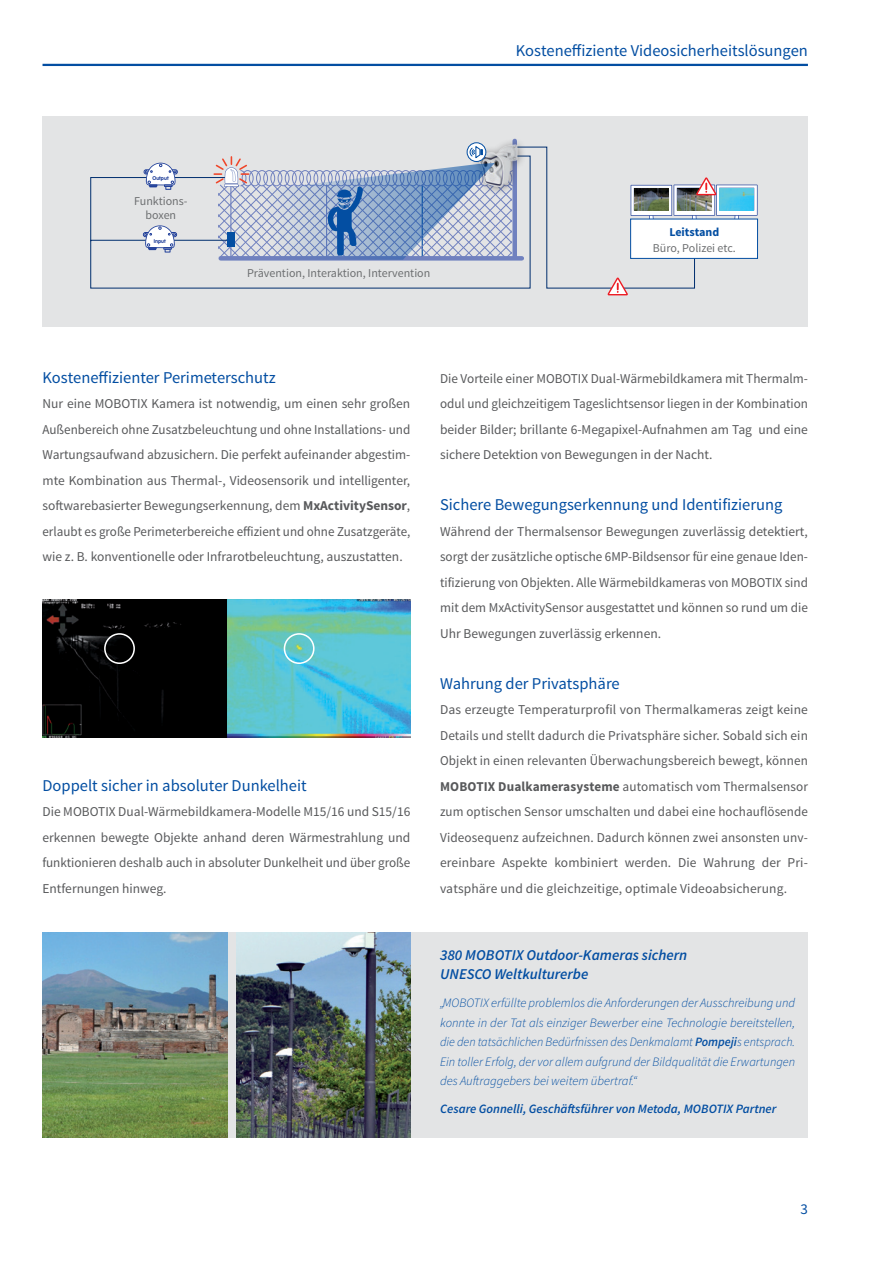
<style>
.page{position:relative;width:893px;height:1263px;background:#fff}
.page>*{position:absolute;margin:0;border:0;box-sizing:border-box;transform-origin:0 0}
.t1{font:16.5px "Source Sans Pro";color:#034ea2}
.t2{font:italic 600 15px/19.5px "Source Sans Pro";color:#034ea2}
.t3{font:15px "Source Sans Pro";color:#034ea2}
.t4{font:13.5px/25.5px "Source Sans Pro";color:#58595b;text-align:justify}
.t5{font:italic 300 12.75px/19.5px "Source Sans Pro";color:#034ea2;text-align:justify}
.t6{font:italic 600 12.75px "Source Sans Pro";color:#034ea2}
.t7{font:12px/13.5px "Source Sans Pro";color:#6d6f71;text-align:center}
.t8{font:700 12px "Source Sans Pro";color:#034ea2}
.t9{font:700 5.4px "VAG Rounded LT Pro";color:#21409a}
.s1{font-weight:700}
.s2{font-weight:600}
</style>
<div class="page">
<hr style="left:43px;top:64px;width:765px;height:2px;background:#034ea2">
<img style="left:43px;top:600px;width:367px;height:138px">
<div style="left:284px;top:633px;width:31px;height:31px;border:2px solid #fff;border-radius:50%"></div>
<div style="left:104px;top:633px;width:31px;height:31px;border:2px solid #fff;border-radius:50%"></div>
<div style="left:43px;top:116px;width:765px;height:210px;background:#e3e4e5"></div>
<div style="left:470px;top:138px;width:57px;height:58px;background:#231f20;opacity:.5"></div>
<img style="left:482px;top:143px;width:36px;height:2px">
<div style="left:467px;top:142px;width:19px;height:20px;border:1px solid #034ea2;border-radius:50%"></div>
<svg style="left:90px;top:145px;width:668px;height:150px"></svg>
<div style="left:43px;top:932px;width:765px;height:205px;background:#e3e4e5"></div>
<img style="left:43px;top:932px;width:184px;height:205px">
<img style="left:237px;top:932px;width:173px;height:205px">
<p class="t1" style="left:516px;top:40px;width:293px">Kosteneffiziente Videosicherheitslösungen</p>
<p class="t9" style="left:152px;top:175px;width:18px">Output</p>
<p class="t7" style="left:134px;top:195px;width:55px">Funktions&shy;boxen</p>
<p class="t9" style="left:154px;top:238px;width:13px">Input</p>
<p class="t7" style="left:247px;top:266px;width:185px">Prävention, Interaktion, Intervention</p>
<p class="t8" style="left:669px;top:224px;width:52px">Leitstand</p>
<p class="t7" style="left:653px;top:242px;width:84px">Büro, Polizei etc.</p>
<p class="t1" style="left:43px;top:367px;width:235px">Kosteneffizienter Perimeterschutz</p>
<p class="t4" style="left:43px;top:391px;width:369px">Nur eine MOBOTIX Kamera ist notwendig, um einen sehr großen Außenbereich ohne Zusatzbeleuchtung und ohne Installations- und Wartungsaufwand abzusichern. Die perfekt aufeinander abgestim&shy;mte Kombination aus Thermal-, Videosensorik und intelligenter, softwarebasierter Bewegungserkennung, dem <span class="s1">MxActivitySensor</span>, erlaubt es große Perimeterbereiche effizient und ohne Zusatzgeräte, wie z. B. konventionelle oder Infrarotbeleuchtung, auszustatten.</p>
<p class="t1" style="left:43px;top:775px;width:266px">Doppelt sicher in absoluter Dunkelheit</p>
<p class="t4" style="left:43px;top:799px;width:369px">Die MOBOTIX Dual-Wärmebildkamera-Modelle M15/16 und S15/16 erkennen bewegte Objekte anhand deren Wärmestrahlung und funktionieren deshalb auch in absoluter Dunkelheit und über große Entfernungen hinweg.</p>
<p class="t4" style="left:440px;top:366px;width:369px">Die Vorteile einer MOBOTIX Dual-Wärmebildkamera mit Thermalm&shy;odul und gleichzeitigem Tageslichtsensor liegen in der Kombination beider Bilder; brillante 6-Megapixel-Aufnahmen am Tag und eine sichere Detektion von Bewegungen in der Nacht.</p>
<p class="t1" style="left:440px;top:494px;width:344px">Sichere Bewegungserkennung und Identifizierung</p>
<p class="t4" style="left:440px;top:519px;width:369px">Während der Thermalsensor Bewegungen zuverlässig detektiert, sorgt der zusätzliche optische 6MP-Bildsensor für eine genaue Iden&shy;tifizierung von Objekten. Alle Wärmebildkameras von MOBOTIX sind mit dem MxActivitySensor ausgestattet und können so rund um die Uhr Bewegungen zuverlässig erkennen.</p>
<p class="t1" style="left:440px;top:673px;width:181px">Wahrung der Privatsphäre</p>
<p class="t4" style="left:440px;top:697px;width:369px">Das erzeugte Temperaturprofil von Thermalkameras zeigt keine Details und stellt dadurch die Privatsphäre sicher. Sobald sich ein Objekt in einen relevanten Überwachungsbereich bewegt, können <span class="s1">MOBOTIX Dualkamerasysteme</span> automatisch vom Thermalsensor zum optischen Sensor umschalten und dabei eine hochauflösende Videosequenz aufzeichnen. Dadurch können zwei ansonsten unv&shy;ereinbare Aspekte kombiniert werden. Die Wahrung der Pri&shy;vatsphäre und die gleichzeitige, optimale Videoabsicherung.</p>
<p class="t2" style="left:440px;top:945px;width:249px">380 MOBOTIX Outdoor-Kameras sichern<br>UNESCO Weltkulturerbe</p>
<p class="t5" style="left:440px;top:993px;width:357px">„MOBOTIX erfüllte problemlos die Anforderungen der Ausschreibung und konnte in der Tat als einziger Bewerber eine Technologie bereitstellen, die den tatsächlichen Bedürfnissen des Denkmalamt <span class="s2">Pompeji</span>s entsprach.<br>Ein toller Erfolg, der vor allem aufgrund der Bildqualität die Erwartungen des Auftraggebers bei weitem übertraf.“</p>
<p class="t6" style="left:440px;top:1101px;width:338px">Cesare Gonnelli, Geschäftsführer von Metoda, MOBOTIX Partner</p>
<p class="t3" style="left:800px;top:1200px;width:9px">3</p>
</div>
